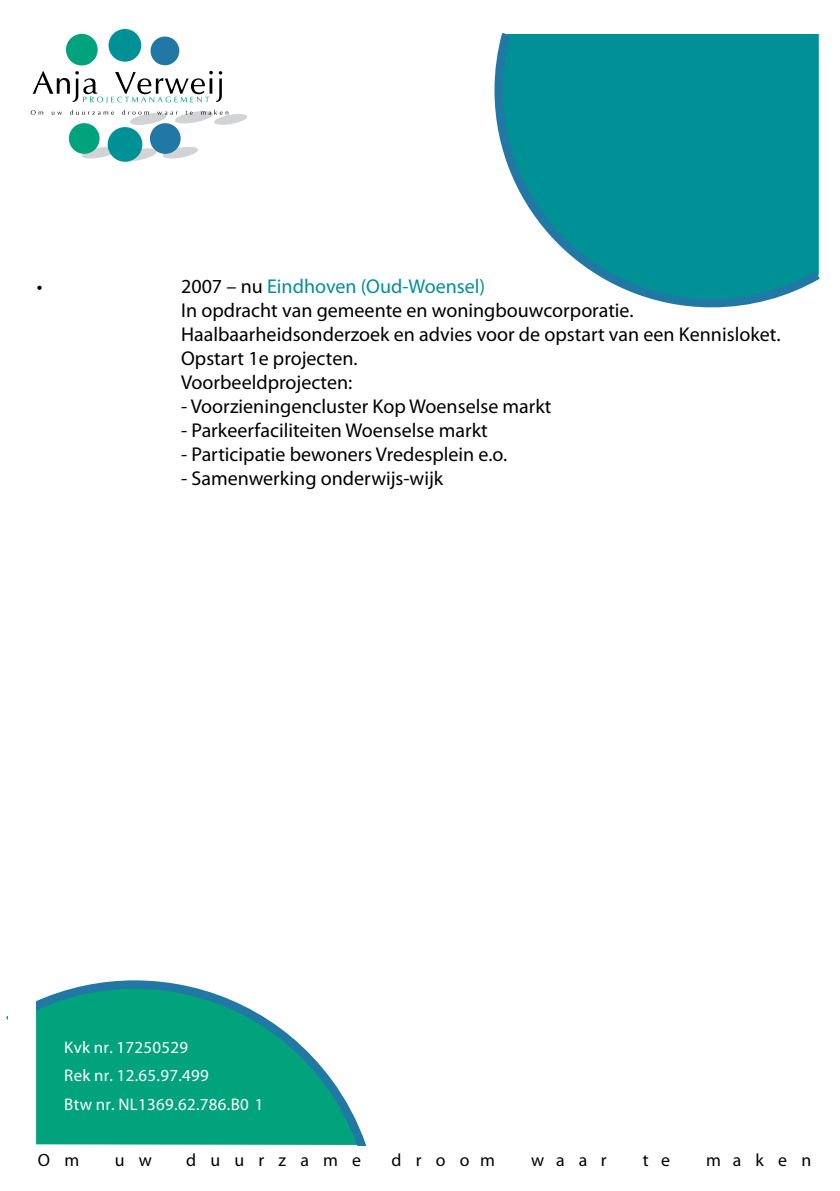
<style>
.page{position:relative;width:840px;height:1191px;background:#fff}
.page>*{position:absolute;margin:0;border:0;box-sizing:border-box;transform-origin:0 0}
.t1{font:20px/24px "Myriad Pro";color:#000}
.t2{font:17.8px "Myriad Pro";letter-spacing:.8em;color:#000}
.t3{font:16.8px/28.2px "Myriad Pro";letter-spacing:.02em;color:#fff}
.s1{color:#008f94}
</style>
<div class="page">
<svg style="left:6px;top:980px;width:360px;height:166px;fill:#00a37c"></svg>
<div style="left:8px;top:989px;width:28px;height:60px;background:#fff"></div>
<svg style="left:79px;top:147px;width:119px;height:14px"></svg>
<div style="left:108px;top:127px;width:34px;height:35px;background:#009196;border-radius:50%"></div>
<div style="left:108px;top:29px;width:33px;height:33px;background:#009196;border-radius:50%"></div>
<div style="left:150px;top:37px;width:29px;height:28px;background:#2278a5;border-radius:50%"></div>
<div style="left:150px;top:123px;width:30px;height:31px;background:#2278a5;border-radius:50%"></div>
<div style="left:69px;top:123px;width:30px;height:31px;background:#00a37c;border-radius:50%"></div>
<div style="left:66px;top:34px;width:32px;height:31px;background:#00a37c;border-radius:50%"></div>
<svg style="left:33px;top:71px;width:189px;height:32px"></svg>
<svg style="left:31px;top:110px;width:12px;height:5px"></svg>
<svg style="left:52px;top:112px;width:10px;height:3px"></svg>
<svg style="left:70px;top:110px;width:44px;height:5px"></svg>
<svg style="left:122px;top:110px;width:126px;height:15px"></svg>
<svg style="left:494px;top:33px;width:325px;height:274px;background:#239ea4"></svg>
<p class="t1" style="left:37px;top:274px;width:7px">•</p>
<p class="t1" style="left:181px;top:274px;width:600px">2007 – nu <span class="s1">Eindhoven (Oud-Woensel)<br></span>In opdracht van gemeente en woningbouwcorporatie.<br>Haalbaarheidsonderzoek en advies voor de opstart van een Kennisloket.<br>Opstart 1e projecten.<br>Voorbeeldprojecten:</p>
<p class="t1" style="left:181px;top:394px;width:372px">- Voorzieningencluster Kop Woenselse markt</p>
<p class="t1" style="left:181px;top:418px;width:308px">- Parkeerfaciliteiten Woenselse markt</p>
<p class="t1" style="left:181px;top:442px;width:327px">- Participatie bewoners Vredesplein e.o.</p>
<p class="t1" style="left:181px;top:466px;width:263px">- Samenwerking onderwijs-wijk</p>
<p class="t3" style="left:64px;top:1033px;width:200px">Kvk nr. 17250529<br>Rek nr. 12.65.97.499<br>Btw nr. NL1369.62.786.B0 1</p>
<p class="t2" style="left:38px;top:1149px;width:43px">O m</p>
<p class="t2" style="left:115px;top:1149px;width:39px">u w</p>
<p class="t2" style="left:186px;top:1149px;width:176px">duurzame</p>
<p class="t2" style="left:391px;top:1149px;width:105px">droom</p>
<p class="t2" style="left:531px;top:1149px;width:77px">waar</p>
<p class="t2" style="left:642px;top:1149px;width:29px">t e</p>
<p class="t2" style="left:705px;top:1149px;width:107px">maken</p>
</div>
